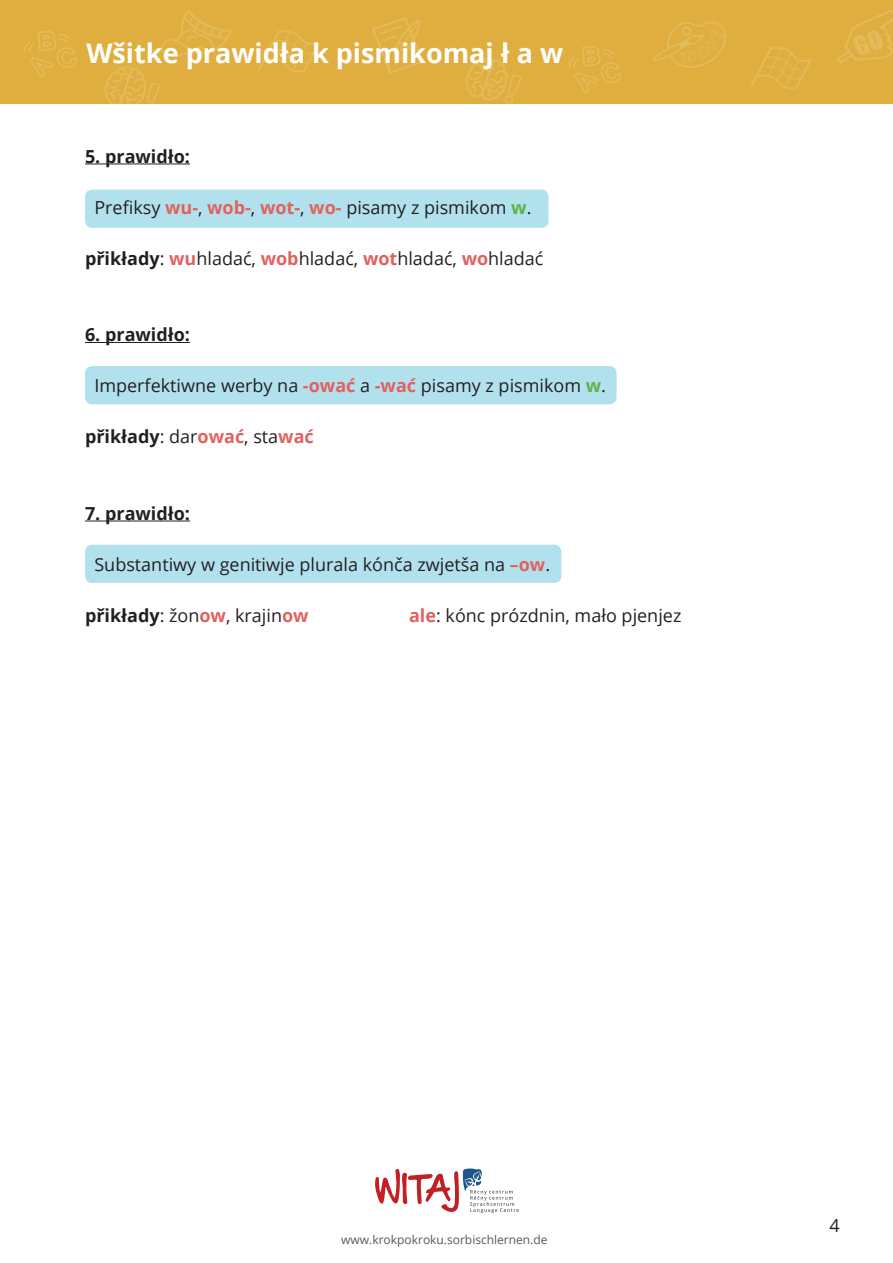
<style>
.page{position:relative;width:893px;height:1263px;background:#fff}
.page>*{position:absolute;margin:0;border:0;box-sizing:border-box;transform-origin:0 0}
.t1{font:700 27px "Open Sans";color:#fff}
.t2{font:18px "Open Sans";color:#231f20}
.t3{font:700 18px "Open Sans";color:#231f20}
.t4{font:12px "Open Sans";color:#57585a}
.s1{font-weight:700;color:#e2615f}
.s2{font-weight:700;color:#61b247}
.s3{font-weight:700}
.s4{font-weight:400}
.s5{color:#e2615f}
</style>
<div class="page">
<div style="left:85px;top:545px;width:476px;height:38px;background:#b2e1ee;border-radius:7px"></div>
<div style="left:85px;top:190px;width:464px;height:38px;background:#b2e1ee;border-radius:7px"></div>
<div style="left:85px;top:366px;width:532px;height:38px;background:#b2e1ee;border-radius:7px"></div>
<img style="left:0;top:0;width:893px;height:103px">
<svg style="left:375px;top:1168px;width:144px;height:45px"></svg>
<hr style="left:85px;top:163px;width:105px;height:1px;background:#231f20">
<hr style="left:85px;top:342px;width:105px;height:1px;background:#231f20">
<hr style="left:85px;top:520px;width:105px;height:1px;background:#231f20">
<h1 class="t1" style="left:86px;top:34px;width:478px">Wšitke prawidł k pismikomaj ł a w</h1>
<h1 class="t1" style="left:161px;top:34px;width:478px">Wšitke prawidła k pismikomaj ł a w</h1>
<p class="t3" style="left:85px;top:143px;width:107px">5. prawidło:</p>
<p class="t2" style="left:94px;top:195px;width:439px">Prefiksy <span class="s1">wu-</span>, <span class="s1">wob-</span>, <span class="s1">wot-</span>, <span class="s1">wo-</span> pisamy z pismikom <span class="s2">w</span>.</p>
<p class="t2" style="left:85px;top:246px;width:460px"><span class="s3">přikłady</span>: <span class="s1">wu</span>hladać, <span class="s1">wob</span>hladać, <span class="s1">wot</span>hladać, <span class="s1">wo</span>hladać</p>
<p class="t3" style="left:85px;top:322px;width:107px">6. prawidło:</p>
<p class="t2" style="left:94px;top:373px;width:513px">Imperfektiwne werby na <span class="s1">-ować</span> a <span class="s1">-wać</span> pisamy z pismikom <span class="s2">w</span>.</p>
<p class="t3" style="left:85px;top:424px;width:230px">přikłady<span class="s4">: dar</span><span class="s5">ować</span><span class="s4">, sta</span><span class="s5">wać</span></p>
<p class="t3" style="left:85px;top:500px;width:107px">7. prawidło:</p>
<p class="t2" style="left:94px;top:552px;width:457px">Substantiwy w genitiwje plurala kónča zwjetša na <span class="s1">–ow</span>.</p>
<p class="t2" style="left:85px;top:603px;width:225px"><span class="s3">přikłady</span>: žon<span class="s1">ow</span>, krajin<span class="s1">ow</span></p>
<p class="t2" style="left:409px;top:603px;width:274px"><span class="s1">ale</span>: kónc prózdnin, mało pjenjez</p>
<p class="t4" style="left:341px;top:1231px;width:208px">www.krokpokroku.sorbischlernen.de</p>
<p class="t2" style="left:829px;top:1213px;width:12px">4</p>
</div>
